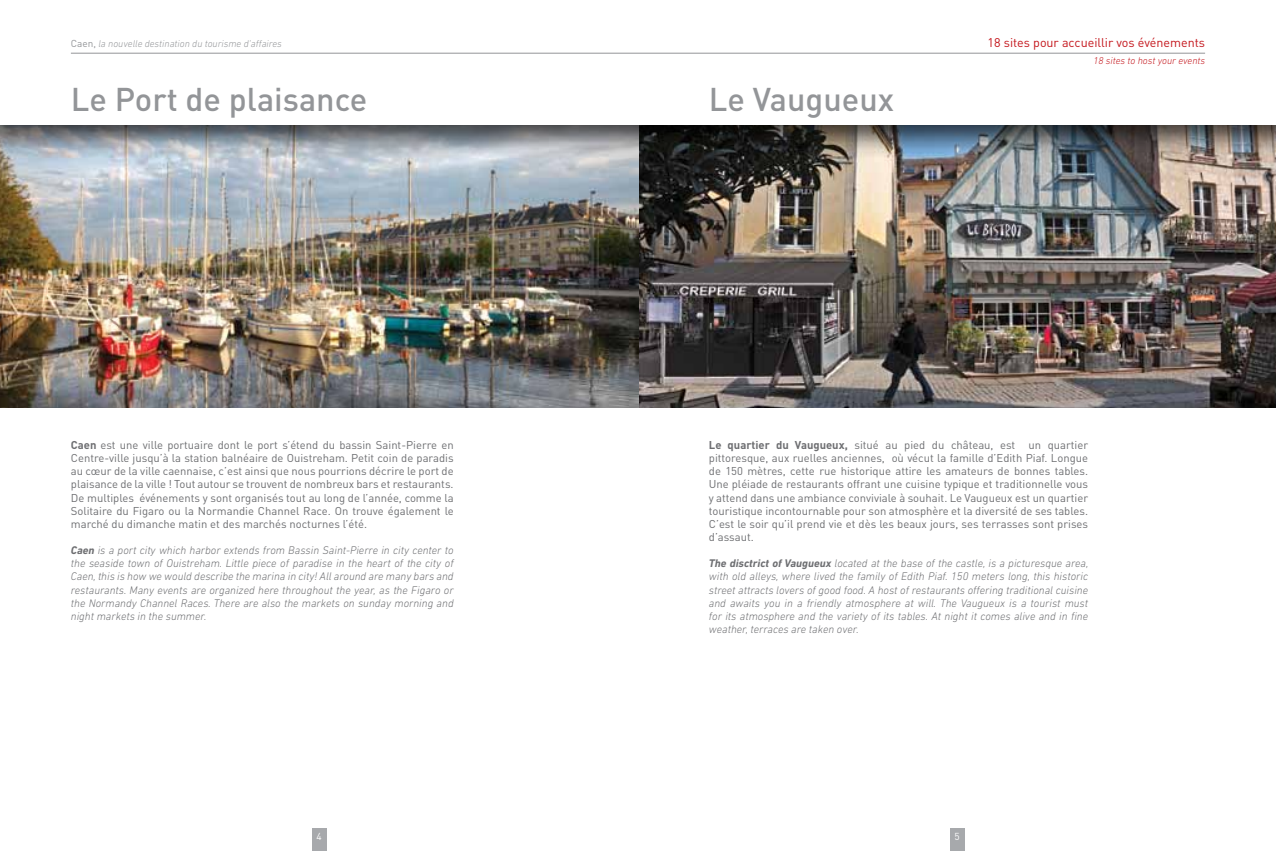
<style>
.page{position:relative;width:1276px;height:851px;background:#fff}
.page>*{position:absolute;margin:0;border:0;box-sizing:border-box;transform-origin:0 0}
.t1{font:500 32.5px "DIN";color:#939598}
.t2{font:12.5px "DIN";color:#c4161c}
.t3{font:11.25px/13.1px "DIN";color:#6d6e71;text-align:justify}
.t4{font:italic 300 11.25px/13.1px "DIN Next LT Pro";color:#6d6e71;text-align:justify}
.t5{font:italic 300 10px "DIN Next LT Pro";color:#939598}
.t6{font:italic 300 10px "DIN Next LT Pro";color:#c4161c}
.t7{font:10px "DIN";color:#fff}
.s1{font-family:"DIN";font-weight:400;font-style:normal}
.s2{font-weight:700}
</style>
<div class="page">
<div style="left:312px;top:828px;width:14px;height:22px;background:#a7a9ac"></div>
<div style="left:950px;top:828px;width:14px;height:22px;background:#a7a9ac"></div>
<img style="left:0;top:160px;width:1276px;height:247px">
<div style="left:0;top:0;width:1276px;height:160px;background:#000;opacity:.75"></div>
<div style="left:0;top:0;width:1276px;height:124px;background:#fff"></div>
<hr style="left:71px;top:53px;width:567px;height:1px;background:#939598">
<hr style="left:638px;top:53px;width:567px;height:1px;background:#939598">
<p class="t5" style="left:71px;top:38px;width:212px"><span class="s1">Caen,</span> la nouvelle destination du tourisme d’affaires</p>
<p class="t2" style="left:987px;top:35px;width:219px">18 sites pour accueillir vos événements</p>
<p class="t6" style="left:1093px;top:54px;width:113px">18 sites to host your events</p>
<h1 class="t1" style="left:71px;top:78px;width:298px">Le Port de plaisance</h1>
<h1 class="t1" style="left:709px;top:78px;width:187px">Le Vaugueux</h1>
<p class="t3" style="left:71px;top:438px;width:384px"><span class="s2">Caen</span> est une ville portuaire dont le port s’étend du bassin Saint-Pierre en Centre-ville jusqu’à la station balnéaire de Ouistreham. Petit coin de paradis au cœur de la ville caennaise, c’est ainsi que nous pourrions décrire le port de plaisance de la ville ! Tout autour se trouvent de nombreux bars et restaurants.<br>De multiples événements y sont organisés tout au long de l’année, comme la Solitaire du Figaro ou la Normandie Channel Race. On trouve également le marché du dimanche matin et des marchés nocturnes l’été.</p>
<p class="t4" style="left:71px;top:543px;width:384px"><span class="s2">Caen</span> is a port city which harbor extends from Bassin Saint-Pierre in city center to the seaside town of Ouistreham. Little piece of paradise in the heart of the city of Caen, this is how we would describe the marina in city! All around are many bars and restaurants. Many events are organized here throughout the year, as the Figaro or the Normandy Channel Races. There are also the markets on sunday morning and night markets in the summer.</p>
<p class="t3" style="left:709px;top:438px;width:381px"><span class="s2">Le quartier du Vaugueux,</span> situé au pied du château, est un quartier pittoresque, aux ruelles anciennes, où vécut la famille d’Edith Piaf. Longue de 150 mètres, cette rue historique attire les amateurs de bonnes tables.<br>Une pléiade de restaurants offrant une cuisine typique et traditionnelle vous y attend dans une ambiance conviviale à souhait. Le Vaugueux est un quartier touristique incontournable pour son atmosphère et la diversité de ses tables.<br>C’est le soir qu’il prend vie et dès les beaux jours, ses terrasses sont prises d’assaut.</p>
<p class="t4" style="left:709px;top:556px;width:381px"><span class="s2">The disctrict of Vaugueux</span> located at the base of the castle, is a picturesque area, with old alleys, where lived the family of Edith Piaf. 150 meters long, this historic street attracts lovers of good food. A host of restaurants offering traditional cuisine and awaits you in a friendly atmosphere at will. The Vaugueux is a tourist must for its atmosphere and the variety of its tables. At night it comes alive and in fine weather, terraces are taken over.</p>
<p class="t7" style="left:316px;top:829px;width:7px">4</p>
<p class="t7" style="left:954px;top:829px;width:7px">5</p>
</div>
